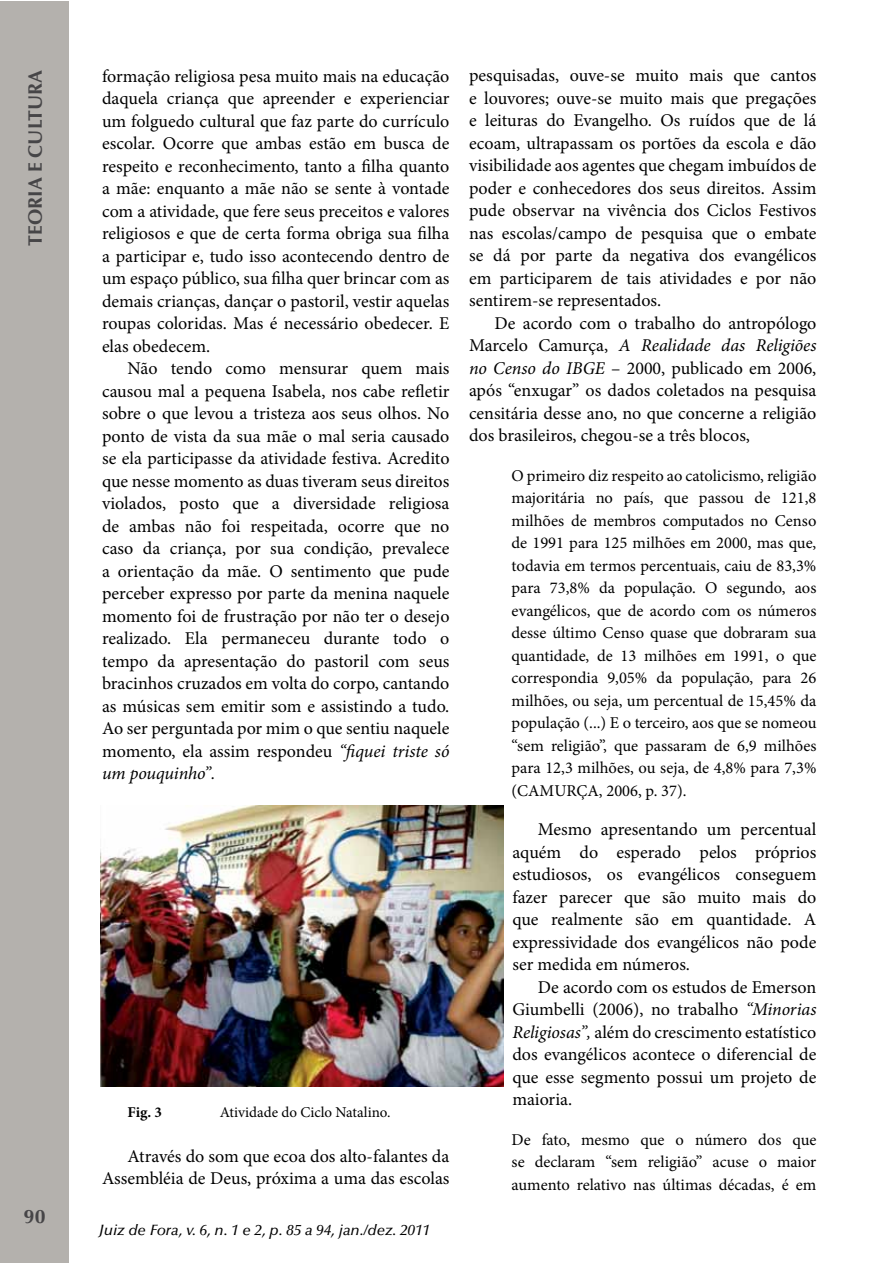
<style>
.page{position:relative;width:893px;height:1263px;background:#fff}
.page>*{position:absolute;margin:0;border:0;box-sizing:border-box;transform-origin:0 0}
.t1{font:700 19.5px "Optima LT Std";color:#464547}
.t2{font:18px/22.5px "Minion Pro";color:#000;text-align:justify}
.t3{font:16.5px/22.5px "Minion Pro";color:#000;text-align:justify}
.t4{font:italic 500 15px "Optima LT Std";color:#000}
.t5{font:15px "Minion Pro";color:#000}
.t6{font:700 15px "Minion Pro";color:#000}
.s1{font-style:italic}
</style>
<div class="page">
<div style="left:1px;top:1px;width:68px;height:1262px;background:#b4b1ad"></div>
<img style="left:101px;top:806px;width:403px;height:280px">
<p class="t1" style="left:24px;top:246px;width:177px;rotate:-90deg">TEORIA E CULTURA</p>
<p class="t1" style="left:24px;top:1205px;width:23px">90</p>
<p class="t2" style="left:102px;top:65px;width:349px">formação religiosa pesa muito mais na educação daquela criança que apreender e experienciar um folguedo cultural que faz parte do currículo escolar. Ocorre que ambas estão em busca de respeito e reconhecimento, tanto a filha quanto a mãe: enquanto a mãe não se sente à vontade com a atividade, que fere seus preceitos e valores religiosos e que de certa forma obriga sua filha a participar e, tudo isso acontecendo dentro de um espaço público, sua filha quer brincar com as demais crianças, dançar o pastoril, vestir aquelas roupas coloridas. Mas é necessário obedecer. E elas obedecem.</p>
<p class="t2" style="left:102px;top:357px;width:349px;text-indent:26px">Não tendo como mensurar quem mais causou mal a pequena Isabela, nos cabe refletir sobre o que levou a tristeza aos seus olhos. No ponto de vista da sua mãe o mal seria causado se ela participasse da atividade festiva. Acredito que nesse momento as duas tiveram seus direitos violados, posto que a diversidade religiosa de ambas não foi respeitada, ocorre que no caso da criança, por sua condição, prevalece a orientação da mãe. O sentimento que pude perceber expresso por parte da menina naquele momento foi de frustração por não ter o desejo realizado. Ela permaneceu durante todo o tempo da apresentação do pastoril com seus bracinhos cruzados em volta do corpo, cantando as músicas sem emitir som e assistindo a tudo.<br>Ao ser perguntada por mim o que sentiu naquele momento, ela assim respondeu <span class="s1">“fiquei triste só um pouquinho”.</span></p>
<p class="t6" style="left:128px;top:1101px;width:36px">Fig. 3</p>
<p class="t5" style="left:220px;top:1102px;width:172px">Atividade do Ciclo Natalino.</p>
<p class="t2" style="left:102px;top:1145px;width:349px;text-align:right">Através do som que ecoa dos alto-falantes da<br>Assembléia de Deus, próxima a uma das escolas</p>
<p class="t4" style="left:99px;top:1221px;width:333px">Juiz de Fora, v. 6, n. 1 e 2, p. 85 a 94, jan./dez. 2011</p>
<p class="t2" style="left:469px;top:64px;width:349px">pesquisadas, ouve-se muito mais que cantos e louvores; ouve-se muito mais que pregações e leituras do Evangelho. Os ruídos que de lá ecoam, ultrapassam os portões da escola e dão visibilidade aos agentes que chegam imbuídos de poder e conhecedores dos seus direitos. Assim pude observar na vivência dos Ciclos Festivos nas escolas/campo de pesquisa que o embate se dá por parte da negativa dos evangélicos em participarem de tais atividades e por não sentirem-se representados.</p>
<p class="t2" style="left:469px;top:312px;width:349px;text-indent:26px">De acordo com o trabalho do antropólogo Marcelo Camurça, <span class="s1">A Realidade das Religiões no Censo do IBGE</span> – 2000, publicado em 2006, após “enxugar” os dados coletados na pesquisa censitária desse ano, no que concerne a religião dos brasileiros, chegou-se a três blocos,</p>
<p class="t3" style="left:512px;top:464px;width:306px">O primeiro diz respeito ao catolicismo, religião majoritária no país, que passou de 121,8 milhões de membros computados no Censo de 1991 para 125 milhões em 2000, mas que, todavia em termos percentuais, caiu de 83,3% para 73,8% da população. O segundo, aos evangélicos, que de acordo com os números desse último Censo quase que dobraram sua quantidade, de 13 milhões em 1991, o que correspondia 9,05% da população, para 26 milhões, ou seja, um percentual de 15,45% da população (...) E o terceiro, aos que se nomeou “sem religião”, que passaram de 6,9 milhões para 12,3 milhões, ou seja, de 4,8% para 7,3% (CAMURÇA, 2006, p. 37).</p>
<p class="t2" style="left:512px;top:818px;width:306px;text-indent:26px">Mesmo apresentando um percentual aquém do esperado pelos próprios estudiosos, os evangélicos conseguem fazer parecer que são muito mais do que realmente são em quantidade. A expressividade dos evangélicos não pode ser medida em números.</p>
<p class="t2" style="left:512px;top:976px;width:306px;text-indent:26px">De acordo com os estudos de Emerson Giumbelli (2006), no trabalho <span class="s1">“Minorias Religiosas”,</span> além do crescimento estatístico dos evangélicos acontece o diferencial de que esse segmento possui um projeto de maioria.</p>
<p class="t3" style="left:512px;top:1128px;width:306px">De fato, mesmo que o número dos que se declaram “sem religião” acuse o maior aumento relativo nas últimas décadas, é em</p>
</div>
